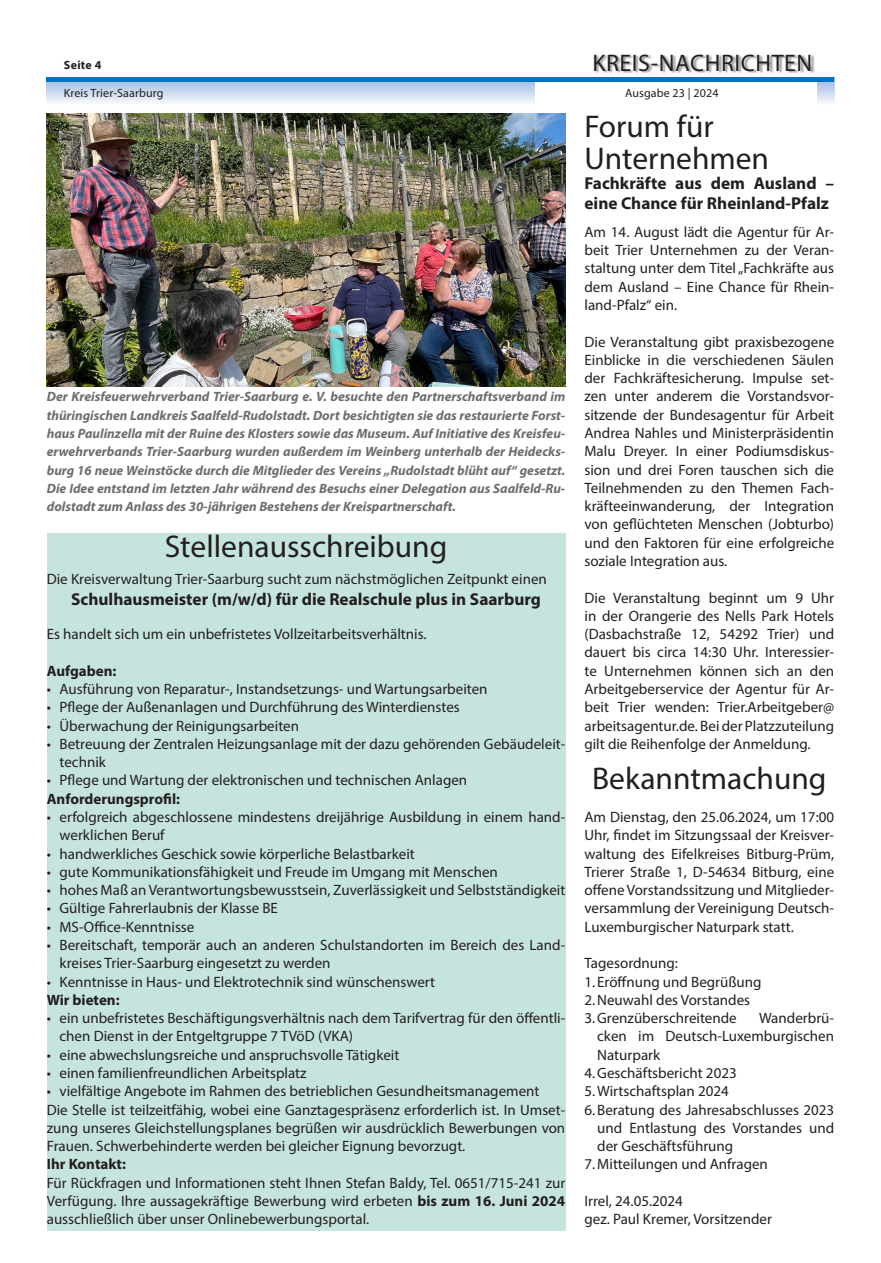
<style>
.page{position:relative;width:881px;height:1263px;background:#fff}
.page>*{position:absolute;margin:0;border:0;box-sizing:border-box;transform-origin:0 0}
.Headline{font:31.5px "Myriad Pro";color:#231f20}
.t1{font:24px "Myriad Pro";letter-spacing:.025em;color:#231f20}
.Subline{font:700 17.25px/20.2px "Myriad Pro";color:#231f20}
.Fließtext{font:15px/18.3px "Myriad Pro";color:#231f20;text-align:justify}
.Fließtext-2{font:700 15px "Myriad Pro";color:#231f20}
.Bilduntertitel{font:italic 700 13.5px/18.3px "Myriad Pro";color:#6c6d70;text-align:justify}
.t2{font:12px "Myriad Pro";letter-spacing:.01em;color:#231f20}
.t3{font:700 12px "Myriad Pro";letter-spacing:.025em;color:#231f20}
.s1{font-weight:700}
</style>
<div class="page">
<svg style="left:47px;top:82px;width:786px;height:21px;background:#cedbef"></svg>
<div style="left:535px;top:0;width:281px;height:113px;background:#fff"></div>
<div style="left:594px;top:54px;width:220px;height:20px;background:#231f20;opacity:.5"></div>
<hr style="left:47px;top:78px;width:786px;height:4px;background:#0072bc">
<div style="left:47px;top:534px;width:518px;height:697px;background:#c6e4de"></div>
<img style="left:47px;top:114px;width:518px;height:273px">
<p class="t3" style="left:64px;top:57px;width:39px">Seite 4</p>
<h2 class="t1" style="left:592px;top:48px;width:221px">KREIS-NACHRICHTEN</h2>
<p class="t2" style="left:64px;top:86px;width:101px">Kreis Trier-Saarburg</p>
<p class="t2" style="left:625px;top:86px;width:95px">Ausgabe 23 | 2024</p>
<p class="Bilduntertitel" style="left:47px;top:387px;width:520px">Der Kreisfeuerwehrverband Trier-Saarburg e. V. besuchte den Partnerschaftsverband im thüringischen Landkreis Saalfeld-Rudolstadt. Dort besichtigten sie das restaurierte Forst&shy;haus Paulinzella mit der Ruine des Klosters sowie das Museum. Auf Initiative des Kreisfeu&shy;erwehrverbands Trier-Saarburg wurden außerdem im Weinberg unterhalb der Heidecks&shy;burg 16 neue Weinstöcke durch die Mitglieder des Vereins „Rudolstadt blüht auf“ gesetzt.<br>Die Idee entstand im letzten Jahr während des Besuchs einer Delegation aus Saalfeld-Ru&shy;dolstadt zum Anlass des 30-jährigen Bestehens der Kreispartnerschaft.</p>
<p class="Headline" style="left:165px;top:527px;width:284px">Stellenausschreibung</p>
<p class="Fließtext" style="left:47px;top:570px;width:501px">Die Kreisverwaltung Trier-Saarburg sucht zum nächstmöglichen Zeitpunkt einen</p>
<p class="Subline" style="left:71px;top:588px;width:471px">Schulhausmeister (m/w/d) für die Realschule plus in Saarburg</p>
<p class="Fließtext" style="left:47px;top:625px;width:381px">Es handelt sich um ein unbefristetes Vollzeitarbeitsverhältnis.</p>
<p class="Fließtext-2" style="left:47px;top:661px;width:71px">Aufgaben:</p>
<p class="Fließtext" style="left:47px;top:680px;width:442px">• Ausführung von Reparatur-, Instandsetzungs- und Wartungsarbeiten</p>
<p class="Fließtext" style="left:47px;top:698px;width:414px">• Pflege der Außenanlagen und Durchführung des Winterdienstes</p>
<p class="Fließtext" style="left:47px;top:716px;width:254px">• Überwachung der Reinigungsarbeiten</p>
<p class="Fließtext" style="left:60px;top:734px;width:507px;text-indent:-13px">• Betreuung der Zentralen Heizungsanlage mit der dazu gehörenden Gebäudeleit&shy;technik</p>
<p class="Fließtext" style="left:47px;top:771px;width:422px">• Pflege und Wartung der elektronischen und technischen Anlagen</p>
<p class="Fließtext-2" style="left:47px;top:789px;width:135px">Anforderungsprofil:</p>
<p class="Fließtext" style="left:60px;top:807px;width:507px;text-indent:-13px">• erfolgreich abgeschlossene mindestens dreijährige Ausbildung in einem hand&shy;werklichen Beruf</p>
<p class="Fließtext" style="left:47px;top:844px;width:369px">• handwerkliches Geschick sowie körperliche Belastbarkeit</p>
<p class="Fließtext" style="left:47px;top:862px;width:452px">• gute Kommunikationsfähigkeit und Freude im Umgang mit Menschen</p>
<p class="Fließtext" style="left:47px;top:881px;width:520px">• hohes Maß an Verantwortungsbewusstsein, Zuverlässigkeit und Selbstständigkeit</p>
<p class="Fließtext" style="left:47px;top:899px;width:232px">• Gültige Fahrerlaubnis der Klasse BE</p>
<p class="Fließtext" style="left:47px;top:917px;width:149px">• MS-Office-Kenntnisse</p>
<p class="Fließtext" style="left:60px;top:935px;width:507px;text-indent:-13px">• Bereitschaft, temporär auch an anderen Schulstandorten im Bereich des Land&shy;kreises Trier-Saarburg eingesetzt zu werden</p>
<p class="Fließtext" style="left:47px;top:972px;width:389px">• Kenntnisse in Haus- und Elektrotechnik sind wünschenswert</p>
<p class="Fließtext-2" style="left:47px;top:990px;width:74px">Wir bieten:</p>
<p class="Fließtext" style="left:60px;top:1009px;width:507px;text-indent:-13px">• ein unbefristetes Beschäftigungsverhältnis nach dem Tarifvertrag für den öffentli&shy;chen Dienst in der Entgeltgruppe 7 TVöD (VKA)</p>
<p class="Fließtext" style="left:47px;top:1045px;width:354px">• eine abwechslungsreiche und anspruchsvolle Tätigkeit</p>
<p class="Fließtext" style="left:47px;top:1063px;width:261px">• einen familienfreundlichen Arbeitsplatz</p>
<p class="Fließtext" style="left:47px;top:1082px;width:494px">• vielfältige Angebote im Rahmen des betrieblichen Gesundheitsmanagement</p>
<p class="Fließtext" style="left:47px;top:1100px;width:520px">Die Stelle ist teilzeitfähig, wobei eine Ganztagespräsenz erforderlich ist. In Umset&shy;zung unseres Gleichstellungsplanes begrüßen wir ausdrücklich Bewerbungen von Frauen. Schwerbehinderte werden bei gleicher Eignung bevorzugt.</p>
<p class="Fließtext-2" style="left:47px;top:1154px;width:81px">Ihr Kontakt:</p>
<p class="Fließtext" style="left:47px;top:1173px;width:520px">Für Rückfragen und Informationen steht Ihnen Stefan Baldy, Tel. 0651/715-241 zur Verfügung. Ihre aussagekräftige Bewerbung wird erbeten <span class="s1">bis zum 16. Juni 2024 </span>ausschließlich über unser Onlinebewerbungsportal.</p>
<p class="Headline" style="left:584px;top:107px;width:131px">Forum für</p>
<p class="Headline" style="left:584px;top:139px;width:186px">Unternehmen</p>
<p class="Subline" style="left:584px;top:173px;width:251px">Fachkräfte aus dem Ausland – eine Chance für Rheinland-Pfalz</p>
<p class="Fließtext" style="left:584px;top:222px;width:251px">Am 14. August lädt die Agentur für Ar&shy;beit Trier Unternehmen zu der Veran&shy;staltung unter dem Titel „Fachkräfte aus dem Ausland – Eine Chance für Rhein&shy;land-Pfalz“ ein.</p>
<p class="Fließtext" style="left:584px;top:332px;width:251px">Die Veranstaltung gibt praxisbezogene Einblicke in die verschiedenen Säulen der Fachkräftesicherung. Impulse set&shy;zen unter anderem die Vorstandsvor&shy;sitzende der Bundesagentur für Arbeit Andrea Nahles und Ministerpräsidentin Malu Dreyer. In einer Podiumsdiskus&shy;sion und drei Foren tauschen sich die Teilnehmenden zu den Themen Fach&shy;kräfteeinwanderung, der Integration von geflüchteten Menschen (Jobturbo) und den Faktoren für eine erfolgreiche soziale Integration aus.</p>
<p class="Fließtext" style="left:584px;top:588px;width:251px">Die Veranstaltung beginnt um 9 Uhr in der Orangerie des Nells Park Hotels (Dasbachstraße 12, 54292 Trier) und dauert bis circa 14:30 Uhr. Interessier&shy;te Unternehmen können sich an den Arbeitgeberservice der Agentur für Ar&shy;beit Trier wenden: Trier.Arbeitgeber@ arbeitsagentur.de. Bei der Platzzuteilung gilt die Reihenfolge der Anmeldung.</p>
<p class="Headline" style="left:592px;top:759px;width:236px">Bekanntmachung</p>
<p class="Fließtext" style="left:584px;top:807px;width:251px">Am Dienstag, den 25.06.2024, um 17:00<br>Uhr, findet im Sitzungssaal der Kreisver&shy;waltung des Eifelkreises Bitburg-Prüm, Trierer Straße 1, D-54634 Bitburg, eine offene Vorstandssitzung und Mitglieder&shy;versammlung der Vereinigung Deutsch-Luxemburgischer Naturpark statt.</p>
<p class="Fließtext" style="left:584px;top:954px;width:95px">Tagesordnung:</p>
<p class="Fließtext" style="left:584px;top:972px;width:178px">1. Eröffnung und Begrüßung</p>
<p class="Fließtext" style="left:584px;top:990px;width:167px">2.Neuwahl des Vorstandes</p>
<p class="Fließtext" style="left:584px;top:1009px;width:154px">3.Grenzüberschreitende</p>
<p class="Fließtext" style="left:597px;top:1009px;width:238px;text-indent:162px">Wanderbrü&shy;cken im Deutsch-Luxemburgischen Naturpark</p>
<p class="Fließtext" style="left:584px;top:1063px;width:154px">4.Geschäftsbericht 2023</p>
<p class="Fließtext" style="left:584px;top:1082px;width:146px">5.Wirtschaftsplan 2024</p>
<p class="Fließtext" style="left:597px;top:1100px;width:238px;text-indent:-13px">6.Beratung des Jahresabschlusses 2023 und Entlastung des Vorstandes und der Geschäftsführung</p>
<p class="Fließtext" style="left:584px;top:1155px;width:185px">7.Mitteilungen und Anfragen</p>
<p class="Fließtext" style="left:584px;top:1191px;width:100px">Irrel, 24.05.2024</p>
<p class="Fließtext" style="left:584px;top:1210px;width:189px">gez. Paul Kremer, Vorsitzender</p>
</div>
